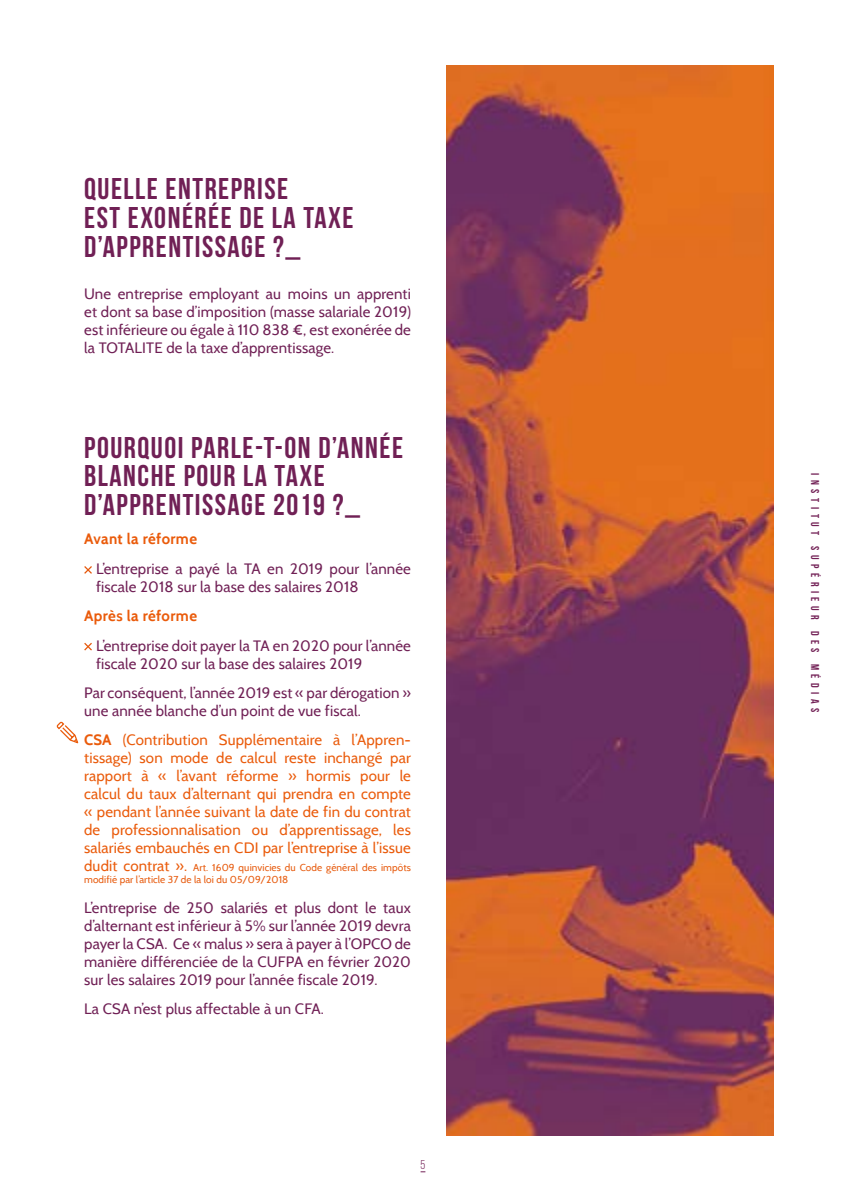
<style>
.page{position:relative;width:851px;height:1191px;background:#fff}
.page>*{position:absolute;margin:0;border:0;box-sizing:border-box;transform-origin:0 0}
.t1{font:700 30px/28.8px "Bebas Neue";letter-spacing:.05em;color:#702055}
.t2{font:15px/18px "Cabin";letter-spacing:.01em;color:#702055}
.t3{font:15px/18px "Cabin";letter-spacing:.01em;color:#ea5b0b;text-align:justify}
.t4{font:700 15px "Cabin";letter-spacing:.025em;color:#ea5b0b}
.t5{font:12.8px "Bebas Neue";color:#722055}
.t6{font:11.4px "Bebas Neue";letter-spacing:.4em;color:#722055}
.t7{font:10px/12px "Cabin";letter-spacing:.01em;color:#e75b0e}
.s1{font-weight:700}
.s2{font-size:15px;color:#ea5b0b}
</style>
<div class="page">
<svg style="left:84px;top:566px;width:8px;height:8px"></svg>
<svg style="left:84px;top:642px;width:8px;height:8px"></svg>
<img style="left:446px;top:66px;width:327px;height:1069px">
<svg style="left:56px;top:721px;width:23px;height:23px"></svg>
<h1 class="t1" style="left:84px;top:174px;width:271px">QUELLE ENTREPRISE<br>EST EXONÉRÉE DE LA TAXE<br>D’APPRENTISSAGE ?_</h1>
<p class="t2" style="left:84px;top:284px;width:328px;text-align:justify">Une entreprise employant au moins un apprenti et dont sa base d’imposition (masse salariale 2019) est inférieure ou égale à 110 838 €, est exonérée de la TOTALITE de la taxe d’apprentissage.</p>
<h1 class="t1" style="left:84px;top:432px;width:320px">POURQUOI PARLE-T-ON D’ANNÉE<br>BLANCHE POUR LA TAXE<br>D’APPRENTISSAGE 2019 ?_</h1>
<p class="t4" style="left:84px;top:530px;width:114px">Avant la réforme</p>
<p class="t2" style="left:96px;top:559px;width:316px">L’entreprise a payé la TA en 2019 pour l’année fiscale 2018 sur la base des salaires 2018</p>
<p class="t4" style="left:84px;top:607px;width:114px">Après la réforme</p>
<p class="t2" style="left:96px;top:636px;width:316px">L’entreprise doit payer la TA en 2020 pour l’année fiscale 2020 sur la base des salaires 2019</p>
<p class="t2" style="left:84px;top:683px;width:328px">Par conséquent, l’année 2019 est « par dérogation » une année blanche d’un point de vue fiscal.</p>
<p class="t3" style="left:84px;top:731px;width:328px"><span class="s1">CSA</span> (Contribution Supplémentaire à l’Appren&shy;tissage) son mode de calcul reste inchangé par rapport à « l’avant réforme » hormis pour le calcul du taux d’alternant qui prendra en compte « pendant l’année suivant la date de fin du contrat de professionnalisation ou d’apprentissage, les salariés embauchés en CDI par l’entreprise à l’issue</p>
<p class="t7" style="left:84px;top:861px;width:328px"><span class="s2">dudit contrat ».</span> Art. 1609 quinvicies du Code général des impôts modifié par l’article 37 de la loi du 05/09/2018</p>
<p class="t2" style="left:84px;top:898px;width:328px;text-align:justify">L’entreprise de 250 salariés et plus dont le taux d’alternant est inférieur à 5% sur l’année 2019 devra payer la CSA. Ce « malus » sera à payer à l’OPCO de manière différenciée de la CUFPA en février 2020 sur les salaires 2019 pour l’année fiscale 2019.</p>
<p class="t2" style="left:84px;top:999px;width:241px">La CSA n’est plus affectable à un CFA.</p>
<p class="t5" style="left:420px;top:1157px;width:6px">5</p>
<p class="t6" style="left:821px;top:473px;width:240px;rotate:90deg">institut supérieur des médias</p>
</div>
